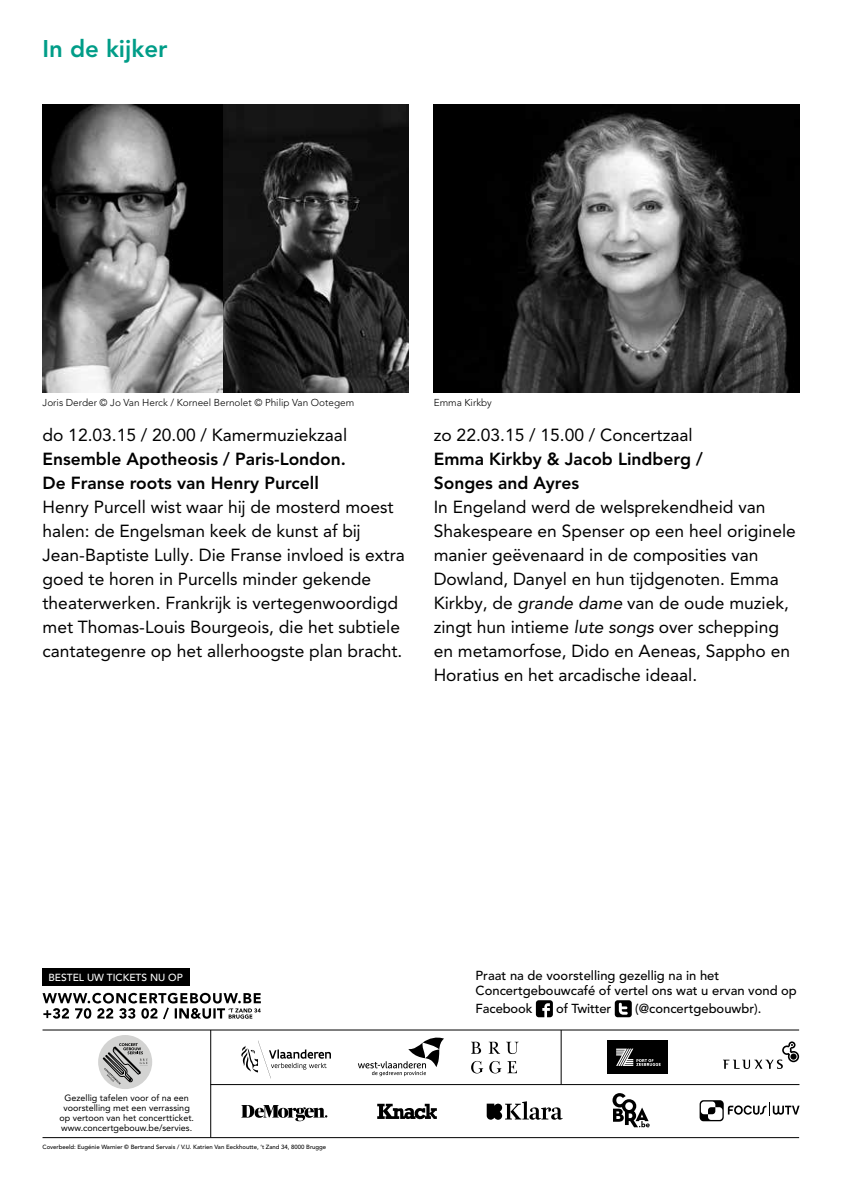
<style>
.page{position:relative;width:842px;height:1191px;background:#fff}
.page>*{position:absolute;margin:0;border:0;box-sizing:border-box;transform-origin:0 0}
.t1{font:800 24px "Avenir LT Pro";color:#009d88}
.t2{font:17.4px/24px "Avenir LT Pro";color:#000}
.t3{font:800 17.4px/24px "Avenir LT Pro";color:#000}
.t4{font:500 13px/15px "Avenir LT Pro";color:#000}
.t5{font:500 10.2px "Avenir LT Pro";color:#fff}
.t6{font:300 10px "Avenir LT Pro";color:#000}
.t7{font:9px/10px "Avenir LT Pro";color:#000;text-align:center}
.t8{font:500 6px "Avenir LT Pro";color:#000}
.s1{font-style:italic}
</style>
<div class="page">
<hr style="left:43px;top:1137px;width:756px;height:1px;background:#000">
<hr style="left:211px;top:1084px;width:588px;height:1px;background:#000">
<hr style="left:43px;top:1029px;width:756px;height:1px;background:#000">
<hr style="left:561px;top:1030px;width:1px;height:54px;background:#000">
<hr style="left:210px;top:1030px;width:1px;height:107px;background:#000">
<svg style="left:471px;top:1041px;width:10px;height:12px"></svg>
<svg style="left:489px;top:1041px;width:10px;height:12px"></svg>
<svg style="left:506px;top:1041px;width:13px;height:13px"></svg>
<svg style="left:471px;top:1061px;width:12px;height:12px"></svg>
<svg style="left:489px;top:1061px;width:12px;height:12px"></svg>
<svg style="left:507px;top:1061px;width:10px;height:12px"></svg>
<svg style="left:723px;top:1041px;width:76px;height:28px"></svg>
<div style="left:608px;top:1040px;width:60px;height:34px;background:#000"></div>
<svg style="left:616px;top:1048px;width:45px;height:18px"></svg>
<svg style="left:487px;top:1101px;width:76px;height:18px"></svg>
<svg style="left:612px;top:1093px;width:38px;height:34px"></svg>
<svg style="left:377px;top:1103px;width:60px;height:17px"></svg>
<svg style="left:700px;top:1100px;width:99px;height:21px"></svg>
<div style="left:98px;top:1035px;width:54px;height:54px;background:#d3d3d2;border-radius:50%"></div>
<svg style="left:103px;top:1043px;width:45px;height:41px"></svg>
<svg style="left:43px;top:992px;width:218px;height:27px"></svg>
<div style="left:43px;top:968px;width:147px;height:18px;background:#000"></div>
<svg style="left:358px;top:1037px;width:86px;height:39px"></svg>
<svg style="left:241px;top:1040px;width:90px;height:38px"></svg>
<svg style="left:241px;top:1105px;width:86px;height:16px"></svg>
<svg style="left:536px;top:1000px;width:17px;height:17px"></svg>
<svg style="left:615px;top:1000px;width:17px;height:17px"></svg>
<img style="left:434px;top:105px;width:365px;height:288px">
<img style="left:43px;top:105px;width:365px;height:288px">
<h1 class="t1" style="left:43px;top:34px;width:126px">In de kijker</h1>
<p class="t6" style="left:43px;top:397px;width:313px">Joris Derder © Jo Van Herck / Korneel Bernolet © Philip Van Ootegem</p>
<p class="t6" style="left:434px;top:397px;width:60px">Emma Kirkby</p>
<p class="t2" style="left:43px;top:422px;width:306px">do 12.03.15 / 20.00 / Kamermuziekzaal</p>
<p class="t3" style="left:43px;top:447px;width:305px">Ensemble Apotheosis / Paris-London.<br>De Franse roots van Henry Purcell</p>
<p class="t2" style="left:43px;top:495px;width:364px">Henry Purcell wist waar hij de mosterd moest halen: de Engelsman keek de kunst af bij Jean-Baptiste Lully. Die Franse invloed is extra goed te horen in Purcells minder gekende theaterwerken. Frankrijk is vertegenwoordigd met Thomas-Louis Bourgeois, die het subtiele cantategenre op het allerhoogste plan bracht.</p>
<p class="t2" style="left:434px;top:423px;width:260px">zo 22.03.15 / 15.00 / Concertzaal</p>
<p class="t3" style="left:434px;top:447px;width:271px">Emma Kirkby &amp; Jacob Lindberg /<br>Songes and Ayres</p>
<p class="t2" style="left:434px;top:495px;width:364px">In Engeland werd de welsprekendheid van Shakespeare en Spenser op een heel originele manier geëvenaard in de composities van Dowland, Danyel en hun tijdgenoten. Emma Kirkby, de <span class="s1">grande dame</span> van de oude muziek, zingt hun intieme <span class="s1">lute songs</span> over schepping en metamorfose, Dido en Aeneas, Sappho en Horatius en het arcadische ideaal.</p>
<p class="t5" style="left:48px;top:971px;width:136px">BESTEL UW TICKETS NU OP</p>
<p class="t4" style="left:476px;top:968px;width:323px">Praat na de voorstelling gezellig na in het<br>Concertgebouwcafé of vertel ons wat u ervan vond op</p>
<p class="t4" style="left:476px;top:1001px;width:58px">Facebook</p>
<p class="t4" style="left:556px;top:1001px;width:57px">of Twitter</p>
<p class="t4" style="left:635px;top:1001px;width:128px">(@concertgebouwbr).</p>
<p class="t7" style="left:59px;top:1092px;width:136px">Gezellig tafelen voor of na een voor stelling met een verrassing op vertoon van het concertticket. www.concertgebouw.be/servies.</p>
<p class="t8" style="left:43px;top:1143px;width:285px">Coverbeeld: Eugénie Warnier © Bertrand Servais / V.U. Katrien Van Eeckhoutte, ’t Zand 34, 8000 Brugge</p>
</div>
